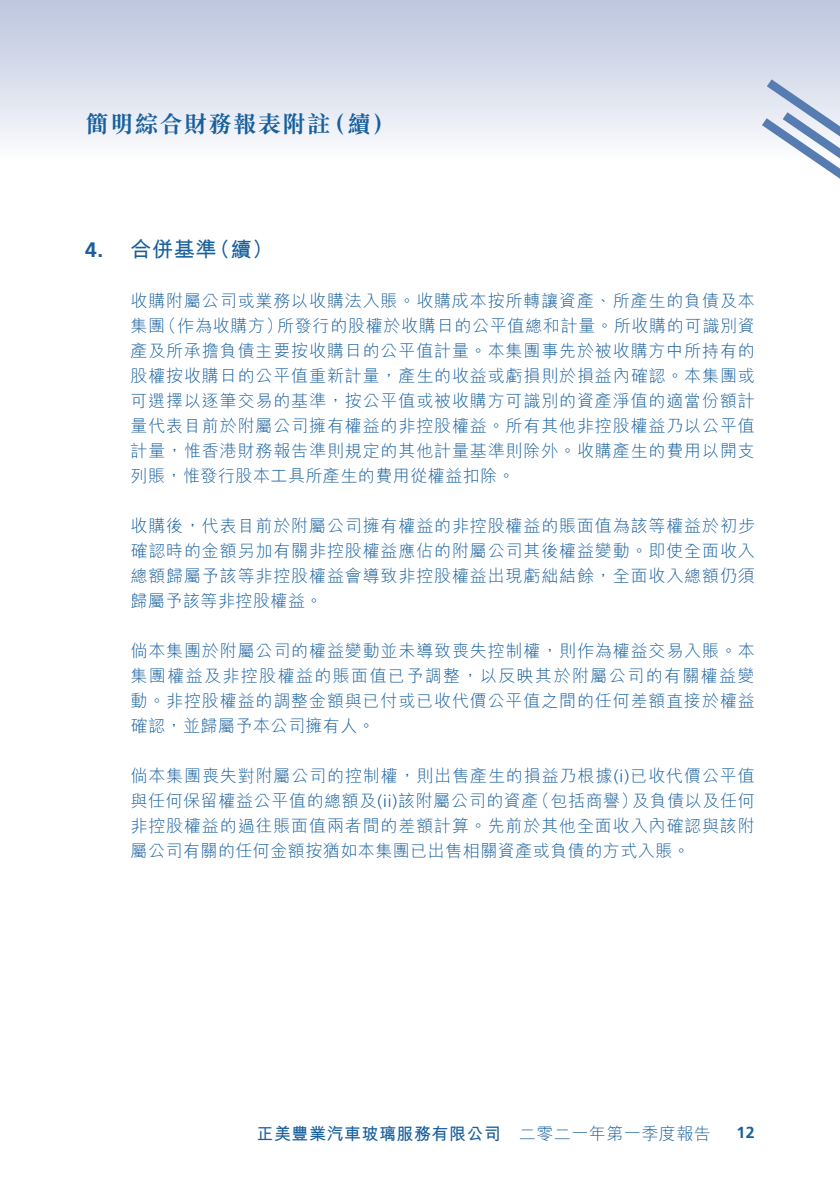
<style>
.page{position:relative;width:840px;height:1191px;background:#fff}
.page>*{position:absolute;margin:0;border:0;box-sizing:border-box;transform-origin:0 0}
.t1{font:700 24px "M Sung HK";letter-spacing:.025em;color:#175f9d}
.t2{font:700 21px "M Hei HK";color:#175f9d}
.t3{font:700 21px "Frutiger LT Std";color:#175f9d}
.t4{font:300 17px/25px "M Hei HK";letter-spacing:.05em;color:#175f9d;text-align:right}
.t5{font:700 17px "M Hei HK";letter-spacing:.03em;color:#175f9d}
.t6{font:700 16px "Frutiger LT Std";color:#175f9d}
.s1{font-family:"Frutiger LT Std"}
.s2{font-weight:300}
</style>
<div class="page">
<div style="left:0;top:0;width:839px;height:170px;background:linear-gradient(to bottom,#bbc5de,#fff)"></div>
<svg style="left:761px;top:79px;width:78px;height:99px"></svg>
<h1 class="t1" style="left:85px;top:108px;width:247px">簡明綜合財務報表附註</h1>
<h1 class="t1" style="left:322px;top:108px;width:75px">（續(</h1>
<p class="t3" style="left:85px;top:237px;width:20px">4.</p>
<p class="t2" style="left:130px;top:234px;width:87px">合併基準</p>
<p class="t2" style="left:209px;top:234px;width:66px">（續(</p>
<p class="t4" style="left:130px;top:288px;width:625px">收購附屬公司或業務以收購法入賬。收購成本按所轉讓資產、所產生的負債及本所發行的股權於收購日的公平值總和計量。所收購的可識別資</p>
<p class="t4" style="left:159px;top:313px;width:125px">（作為收購方）</p>
<p class="t4" style="left:130px;top:313px;width:625px;text-align:left">集團<br>產及所承擔負債主要按收購日的公平值計量。本集團事先於被收購方中所持有的股權按收購日的公平值重新計量，產生的收益或虧損則於損益內確認。本集團或可選擇以逐筆交易的基準，按公平值或被收購方可識別的資產淨值的適當份額計量代表目前於附屬公司擁有權益的非控股權益。所有其他非控股權益乃以公平值計量，惟香港財務報告準則規定的其他計量基準則除外。收購產生的費用以開支列賬，惟發行股本工具所產生的費用從權益扣除。</p>
<p class="t4" style="left:130px;top:513px;width:625px;text-align:justify">收購後，代表目前於附屬公司擁有權益的非控股權益的賬面值為該等權益於初步確認時的金額另加有關非控股權益應佔的附屬公司其後權益變動。即使全面收入總額歸屬予該等非控股權益會導致非控股權益出現虧絀結餘，全面收入總額仍須歸屬予該等非控股權益。</p>
<p class="t4" style="left:130px;top:638px;width:625px;text-align:justify">倘本集團於附屬公司的權益變動並未導致喪失控制權，則作為權益交易入賬。本集團權益及非控股權益的賬面值已予調整，以反映其於附屬公司的有關權益變動。非控股權益的調整金額與已付或已收代價公平值之間的任何差額直接於權益確認，並歸屬予本公司擁有人。</p>
<p class="t4" style="left:130px;top:763px;width:625px">倘本集團喪失對附屬公司的控制權，則出售產生的損益乃根據 <span class="s1">)i(</span> 已收代價公平值及負債以及任何</p>
<p class="t4" style="left:532px;top:788px;width:106px">（包括商譽）</p>
<p class="t4" style="left:130px;top:788px;width:625px;text-align:left">與任何保留權益公平值的總額及 <span class="s1">)i i(</span> 該附屬公司的資產<br>非控股權益的過往賬面值兩者間的差額計算。先前於其他全面收入內確認與該附屬公司有關的任何金額按猶如本集團已出售相關資產或負債的方式入賬。</p>
<p class="t5" style="left:256px;top:1121px;width:455px">正美豐業汽車玻璃服務有限公司<span class="s2">　二零二一年第一季度報告</span></p>
<p class="t6" style="left:736px;top:1123px;width:20px">12</p>
</div>
